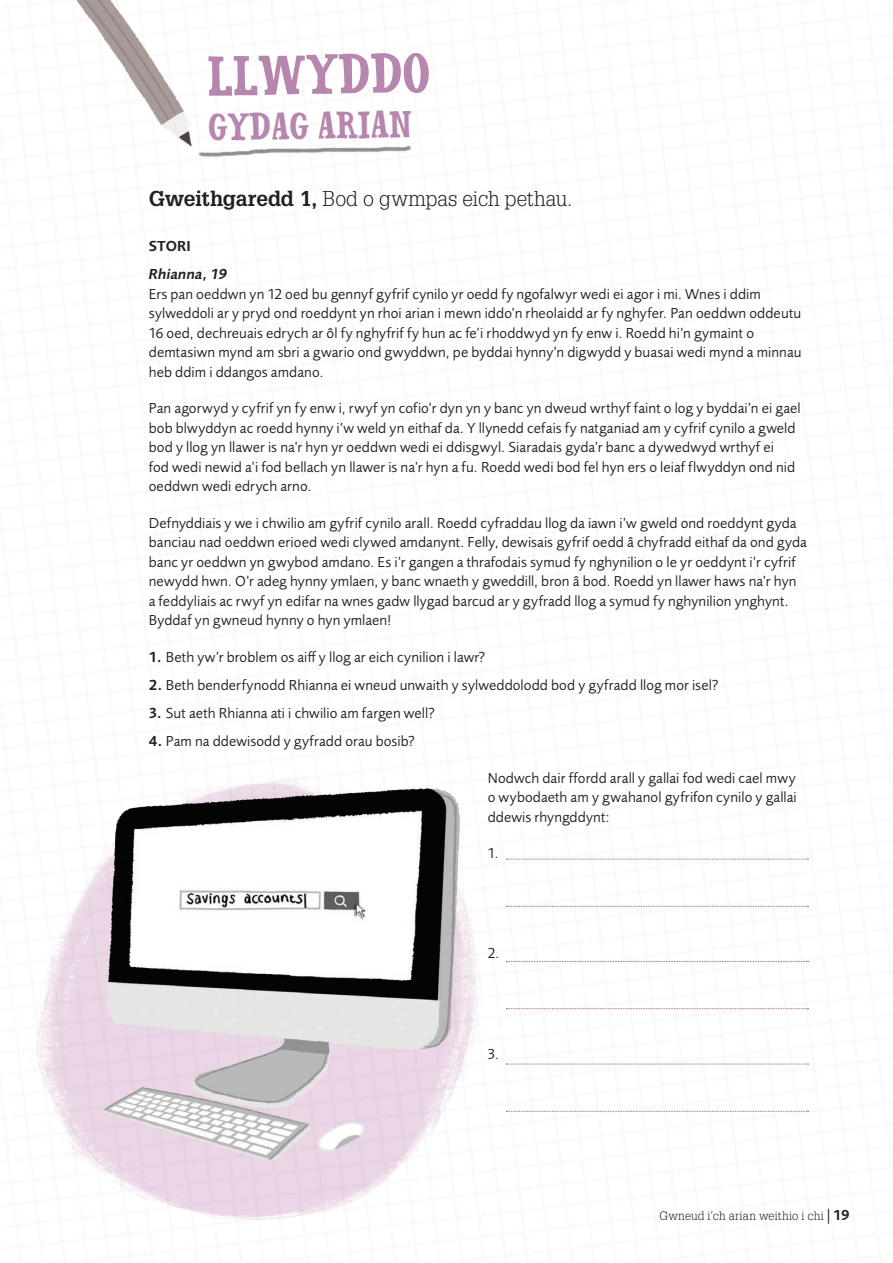
<style>
.page{position:relative;width:893px;height:1263px;background:#fff}
.page>*{position:absolute;margin:0;border:0;box-sizing:border-box;transform-origin:0 0}
.t1{font:55.5px "Oklahoma Deputy";color:#b786ae}
.t2{font:37.5px "Oklahoma Deputy";color:#b786ae}
.Body_text{font:300 21px "Glypha LT Pro";letter-spacing:-.005em;color:#231f20}
.Body_text-2{font:15px/19.5px "Foundry Sans";letter-spacing:.005em;color:#231f20}
.Body_text-3{font:600 15px "Foundry Sans";letter-spacing:.01em;color:#231f20}
.t3{font:300 12px "Glypha LT Pro";letter-spacing:.01em;color:#231f20}
.s1{font-weight:700}
.s2{font-weight:600;font-style:italic}
.s3{font-weight:600}
.s4{font-family:"Foundry Sans";font-weight:600;font-size:15px}
</style>
<div class="page">
<img style="left:76px;top:0;width:813px;height:1112px">
<img style="left:35px;top:705px;width:502px;height:515px">
<svg style="left:506px;top:859px;width:302px;height:1px"></svg>
<svg style="left:506px;top:906px;width:302px;height:1px"></svg>
<svg style="left:506px;top:961px;width:302px;height:1px"></svg>
<svg style="left:506px;top:1008px;width:302px;height:1px"></svg>
<svg style="left:506px;top:1064px;width:302px;height:1px"></svg>
<svg style="left:506px;top:1111px;width:302px;height:1px"></svg>
<img style="left:91px;top:775px;width:397px;height:403px">
<p class="t1" style="left:207px;top:42px;width:225px;rotate:-1deg">Llwyddo</p>
<p class="t2" style="left:209px;top:104px;width:205px;rotate:-1deg">gydag arian</p>
<p class="Body_text" style="left:149px;top:187px;width:425px"><span class="s1">Gweithgaredd 1,</span> Bod o gwmpas eich pethau.</p>
<p class="Body_text-3" style="left:149px;top:238px;width:44px">STORI</p>
<p class="Body_text-2" style="left:149px;top:265px;width:654px"><span class="s2">Rhianna, 19<br></span>Ers pan oeddwn yn 12 oed bu gennyf gyfrif cynilo yr oedd fy ngofalwyr wedi ei agor i mi. Wnes i ddim sylweddoli ar y pryd ond roeddynt yn rhoi arian i mewn iddo’n rheolaidd ar fy nghyfer. Pan oeddwn oddeutu 16 oed, dechreuais edrych ar ôl fy nghyfrif fy hun ac fe’i rhoddwyd yn fy enw i. Roedd hi’n gymaint o demtasiwn mynd am sbri a gwario ond gwyddwn, pe byddai hynny’n digwydd y buasai wedi mynd a minnau heb ddim i ddangos amdano.</p>
<p class="Body_text-2" style="left:149px;top:399px;width:653px">Pan agorwyd y cyfrif yn fy enw i, rwyf yn cofio’r dyn yn y banc yn dweud wrthyf faint o log y byddai’n ei gael bob blwyddyn ac roedd hynny i’w weld yn eithaf da. Y llynedd cefais fy natganiad am y cyfrif cynilo a gweld bod y llog yn llawer is na’r hyn yr oeddwn wedi ei ddisgwyl. Siaradais gyda’r banc a dywedwyd wrthyf ei<br>fod wedi newid a’i fod bellach yn llawer is na’r hyn a fu. Roedd wedi bod fel hyn ers o leiaf flwyddyn ond nid oeddwn wedi edrych arno.</p>
<p class="Body_text-2" style="left:149px;top:513px;width:659px">Defnyddiais y we i chwilio am gyfrif cynilo arall. Roedd cyfraddau llog da iawn i’w gweld ond roeddynt gyda banciau nad oeddwn erioed wedi clywed amdanynt. Felly, dewisais gyfrif oedd â chyfradd eithaf da ond gyda banc yr oeddwn yn gwybod amdano. Es i’r gangen a thrafodais symud fy nghynilion o le yr oeddynt i’r cyfrif newydd hwn. O’r adeg hynny ymlaen, y banc wnaeth y gweddill, bron â bod. Roedd yn llawer haws na’r hyn a feddyliais ac rwyf yn edifar na wnes gadw llygad barcud ar y gyfradd llog a symud fy nghynilion ynghynt.<br>Byddaf yn gwneud hynny o hyn ymlaen!</p>
<p class="Body_text-2" style="left:149px;top:647px;width:338px"><span class="s3">1.</span> Beth yw’r broblem os aiff y llog ar eich cynilion i lawr?</p>
<p class="Body_text-2" style="left:149px;top:675px;width:571px"><span class="s3">2.</span> Beth benderfynodd Rhianna ei wneud unwaith y sylweddolodd bod y gyfradd llog mor isel?</p>
<p class="Body_text-2" style="left:149px;top:703px;width:288px"><span class="s3">3.</span> Sut aeth Rhianna ati i chwilio am fargen well?</p>
<p class="Body_text-2" style="left:149px;top:731px;width:268px"><span class="s3">4.</span> Pam na ddewisodd y gyfradd orau bosib?</p>
<p class="Body_text-2" style="left:488px;top:768px;width:311px;text-align:justify">Nodwch dair ffordd arall y gallai fod wedi cael mwy o wybodaeth am y gwahanol gyfrifon cynilo y gallai ddewis rhyngddynt:</p>
<p class="Body_text-2" style="left:488px;top:843px;width:13px">1.</p>
<p class="Body_text-2" style="left:488px;top:944px;width:13px">2.</p>
<p class="Body_text-2" style="left:488px;top:1044px;width:13px">3.</p>
<p class="t3" style="left:660px;top:1209px;width:192px">Gwneud i’ch arian weithio i chi<span class="s4">│19</span></p>
</div>
